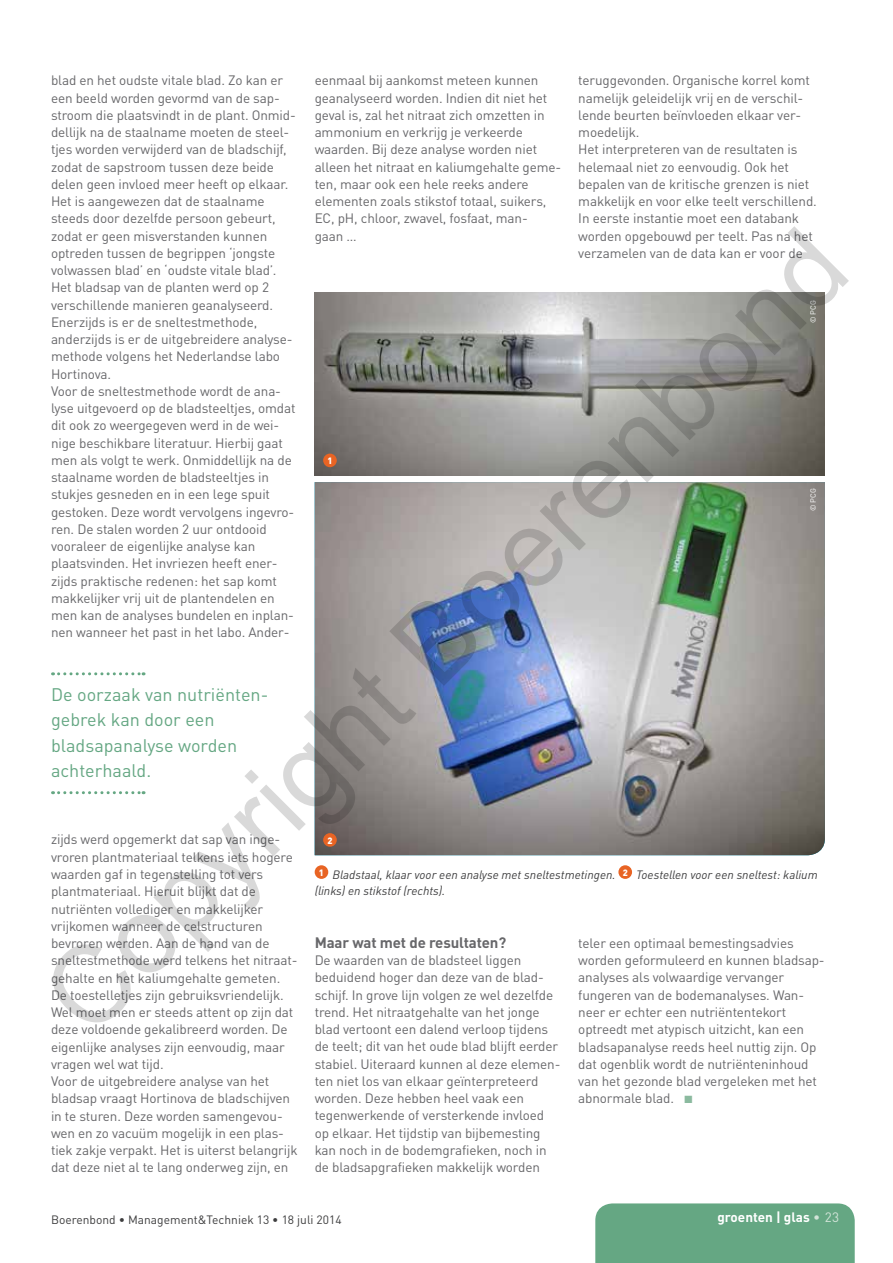
<style>
.page{position:relative;width:893px;height:1263px;background:#fff}
.page>*{position:absolute;margin:0;border:0;box-sizing:border-box;transform-origin:0 0}
.t1{font:108px "Arial";color:rgb(0 0 0/.15)}
.t2{font:18px/25.5px "DINOT";color:#65a783}
.t3{font:700 15px "DINOT";letter-spacing:-.01em;color:#67676a}
.t4{font:13.5px/17.2px "DINOT";letter-spacing:-.01em;color:#67676a}
.t5{font:700 13.5px "DINOT";color:#fff}
.t6{font:italic 12px/16.5px "DINOT";color:#3e3e3f}
.t7{font:12px "DINOT";color:#3e3e3f}
.t8{font:900 9.15px "DINOT";color:#fff}
.t9{font:7.5px "DINOT";letter-spacing:.005em;color:#fff}
.s1{color:#8bba9f}
.s2{font-weight:400;color:#d2e4d8}
</style>
<div class="page">
<div style="left:595px;top:1203px;width:260px;height:60px;background:#65a783"></div>
<svg style="left:53px;top:672px;width:91px;height:3px"></svg>
<svg style="left:53px;top:791px;width:91px;height:3px"></svg>
<img style="left:315px;top:482px;width:510px;height:373px">
<div style="left:315px;top:865px;width:13px;height:14px;background:#e86424;border-radius:50%"></div>
<div style="left:618px;top:865px;width:14px;height:14px;background:#e86424;border-radius:50%"></div>
<img style="left:315px;top:292px;width:510px;height:184px">
<div style="left:323px;top:454px;width:14px;height:13px;background:#e86424;border-radius:50%"></div>
<div style="left:323px;top:833px;width:14px;height:14px;background:#e86424;border-radius:50%"></div>
<p class="t4" style="left:578px;top:72px;width:240px">teruggevonden. Organische korrel komt namelijk geleidelijk vrij en de verschil&shy;lende beurten beïnvloeden elkaar ver&shy;moedelijk.<br>Het interpreteren van de resultaten is helemaal niet zo eenvoudig. Ook het bepalen van de kritische grenzen is niet makkelijk en voor elke teelt verschillend.<br>In eerste instantie moet een databank worden opgebouwd per teelt. Pas na het verzamelen van de data kan er voor de</p>
<p class="t4" style="left:51px;top:72px;width:246px">blad en het oudste vitale blad. Zo kan er een beeld worden gevormd van de sap&shy;stroom die plaatsvindt in de plant. Onmid&shy;dellijk na de staalname moeten de steel&shy;tjes worden verwijderd van de bladschijf, zodat de sapstroom tussen deze beide delen geen invloed meer heeft op elkaar.<br>Het is aangewezen dat de staalname steeds door dezelfde persoon gebeurt, zodat er geen misverstanden kunnen optreden tussen de begrippen ‘jongste volwassen blad’ en ‘oudste vitale blad’.<br>Het bladsap van de planten werd op 2 verschillende manieren geanalyseerd.<br>Enerzijds is er de sneltestmethode, anderzijds is er de uitgebreidere analyse&shy;methode volgens het Nederlandse labo Hortinova.<br>Voor de sneltestmethode wordt de ana&shy;lyse uitgevoerd op de bladsteeltjes, omdat dit ook zo weergegeven werd in de wei&shy;nige beschikbare literatuur. Hierbij gaat men als volgt te werk. Onmiddellijk na de staalname worden de bladsteeltjes in stukjes gesneden en in een lege spuit gestoken. Deze wordt vervolgens ingevro&shy;ren. De stalen worden 2 uur ontdooid vooraleer de eigenlijke analyse kan plaatsvinden. Het invriezen heeft ener&shy;zijds praktische redenen: het sap komt makkelijker vrij uit de plantendelen en men kan de analyses bundelen en inplan&shy;nen wanneer het past in het labo. Ander-</p>
<p class="t4" style="left:315px;top:72px;width:248px">eenmaal bij aankomst meteen kunnen geanalyseerd worden. Indien dit niet het geval is, zal het nitraat zich omzetten in ammonium en verkrijg je verkeerde waarden. Bij deze analyse worden niet alleen het nitraat en kaliumgehalte geme&shy;ten, maar ook een hele reeks andere elementen zoals stikstof totaal, suikers, EC, pH, chloor, zwavel, fosfaat, man-<br>gaan …</p>
<h1 class="t1" style="left:13px;top:963px;width:1082px;rotate:-45deg">Copyright Boerenbond</h1>
<p class="t9" style="left:808px;top:323px;width:24px;rotate:-90deg">© PCG</p>
<p class="t8" style="left:327px;top:454px;width:7px">1</p>
<p class="t9" style="left:808px;top:511px;width:24px;rotate:-90deg">© PCG</p>
<h2 class="t2" style="left:51px;top:681px;width:216px">De oorzaak van nutriënten&shy;gebrek kan door een bladsapanalyse worden achterhaald.</h2>
<p class="t4" style="left:51px;top:831px;width:248px">zijds werd opgemerkt dat sap van inge&shy;vroren plantmateriaal telkens iets hogere waarden gaf in tegenstelling tot vers plantmateriaal. Hieruit blijkt dat de nutriënten vollediger en makkelijker vrijkomen wanneer de celstructuren bevroren werden. Aan de hand van de sneltestmethode werd telkens het nitraat&shy;gehalte en het kaliumgehalte gemeten.<br>De toestelletjes zijn gebruiksvriendelijk.<br>Wel moet men er steeds attent op zijn dat deze voldoende gekalibreerd worden. De eigenlijke analyses zijn eenvoudig, maar vragen wel wat tijd.<br>Voor de uitgebreidere analyse van het bladsap vraagt Hortinova de bladschijven in te sturen. Deze worden samengevou&shy;wen en zo vacuüm mogelijk in een plas&shy;tiek zakje verpakt. Het is uiterst belangrijk dat deze niet al te lang onderweg zijn, en</p>
<p class="t8" style="left:327px;top:834px;width:7px">2</p>
<p class="t6" style="left:315px;top:866px;width:505px;text-indent:4px"><sup>1</sup> Bladstaal, klaar voor een analyse met sneltestmetingen. <sup>2</sup> Toestellen voor een sneltest: kalium (links) en stikstof (rechts).</p>
<p class="t3" style="left:315px;top:933px;width:193px">Maar wat met de resultaten?</p>
<p class="t4" style="left:315px;top:951px;width:247px">De waarden van de bladsteel liggen beduidend hoger dan deze van de blad&shy;schijf. In grove lijn volgen ze wel dezelfde trend. Het nitraatgehalte van het jonge blad vertoont een dalend verloop tijdens de teelt; dit van het oude blad blijft eerder stabiel. Uiteraard kunnen al deze elemen&shy;ten niet los van elkaar geïnterpreteerd worden. Deze hebben heel vaak een tegenwerkende of versterkende invloed op elkaar. Het tijdstip van bijbemesting kan noch in de bodemgrafieken, noch in de bladsapgrafieken makkelijk worden</p>
<p class="t4" style="left:578px;top:934px;width:248px">teler een optimaal bemestingsadvies worden geformuleerd en kunnen bladsap&shy;analyses als volwaardige vervanger fungeren van de bodemanalyses. Wan&shy;neer er echter een nutriëntentekort optreedt met atypisch uitzicht, kan een bladsapanalyse reeds heel nuttig zijn. Op dat ogenblik wordt de nutriënteninhoud van het gezonde blad vergeleken met het abnormale blad. <span class="s1">■</span></p>
<p class="t7" style="left:51px;top:1212px;width:292px">Boerenbond • Management&amp;Techniek 13 • 18 juli 2014</p>
<p class="t5" style="left:717px;top:1208px;width:123px">groenten | glas <span class="s2">• 23</span></p>
</div>
